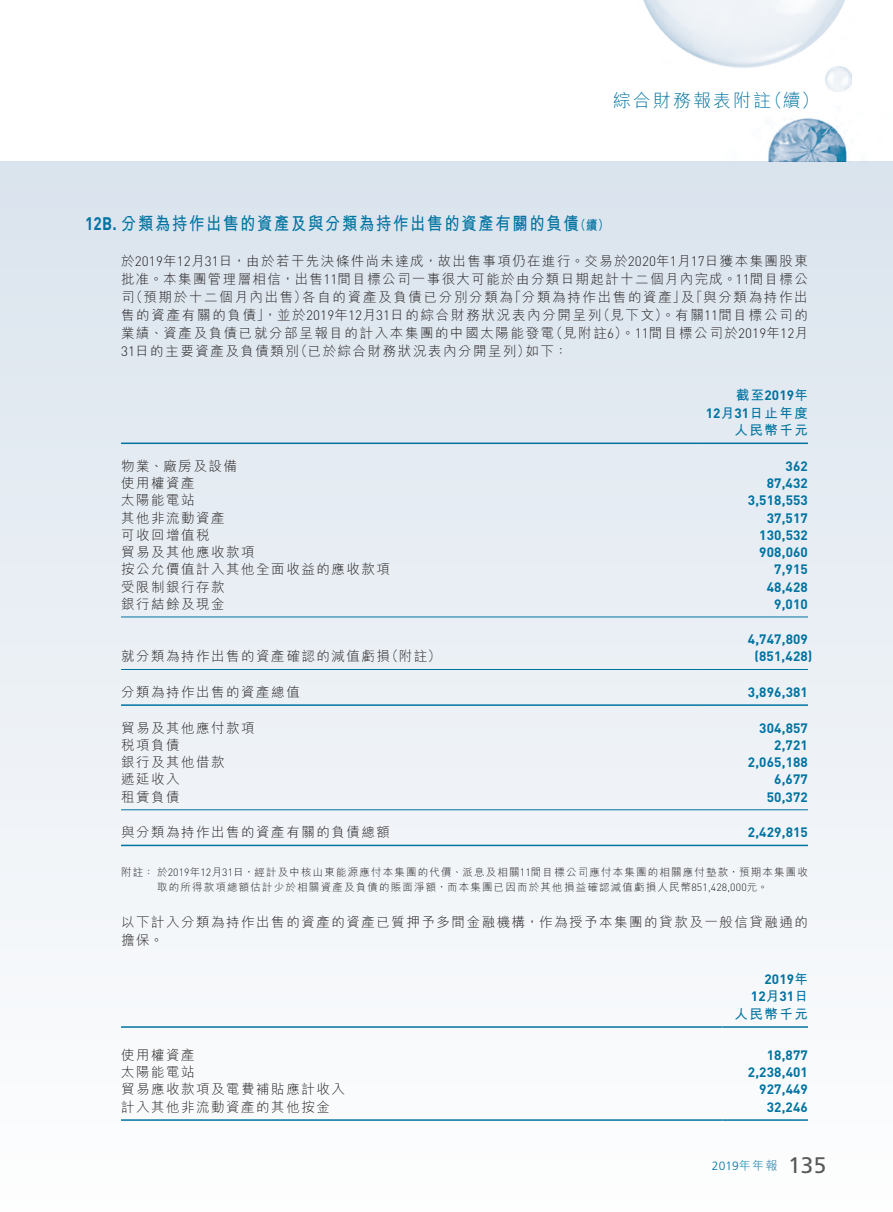
<style>
.page{position:relative;width:893px;height:1212px;background:#fff}
.page>*{position:absolute;margin:0;border:0;box-sizing:border-box;transform-origin:0 0}
._03_H1{font:700 18px "M Hei HK";letter-spacing:.11em;color:#0073a1;scale:.85 1}
.t1{font:300 18px "M Hei HK";letter-spacing:.115em;color:#0073a1}
._12___P2{font:300 13.5px/18px "M Hei HK";letter-spacing:.115em;color:#231f20;text-align:justify}
._15_Table_Stub{font:300 13.5px "M Hei HK";letter-spacing:.115em;color:#231f20}
._01_Body_Text{font:700 13.5px/17.2px "DIN Pro";letter-spacing:.01em;color:#0073a1;text-align:right}
._01_Body_Text-2{font:700 13.5px/17.2px "M Hei HK";letter-spacing:.11em;color:#0073a1;text-align:right}
.t2{font:300 12px "Frutiger LT Std";color:#0073a1}
._22____IN2__Note{font:300 10.5px/15px "M Hei HK";letter-spacing:.115em;color:#231f20;text-align:center}
.s1{font-family:"DIN Pro"}
.s2{font-size:13.5px}
.s3{font-family:"M Hei HK"}
.s4{font-weight:400;font-size:22.5px;color:#57585a}
</style>
<div class="page">
<div style="left:0;top:162px;width:893px;height:1050px;background:linear-gradient(to bottom,#dae3ed,#fdfdfe)"></div>
<img style="left:520px;top:117px;width:373px;height:45px">
<img style="left:643px;top:0;width:202px;height:68px">
<img style="left:826px;top:67px;width:26px;height:25px">
<hr style="left:121px;top:442px;width:576px;height:2px;background:#0073a1">
<hr style="left:697px;top:442px;width:111px;height:2px;background:#0073a1">
<hr style="left:121px;top:616px;width:576px;height:1px;background:#0073a1">
<hr style="left:697px;top:616px;width:111px;height:1px;background:#0073a1">
<hr style="left:121px;top:669px;width:576px;height:1px;background:#0073a1">
<hr style="left:697px;top:669px;width:111px;height:1px;background:#0073a1">
<hr style="left:121px;top:704px;width:576px;height:2px;background:#0073a1">
<hr style="left:697px;top:704px;width:111px;height:2px;background:#0073a1">
<hr style="left:121px;top:809px;width:576px;height:1px;background:#0073a1">
<hr style="left:697px;top:809px;width:111px;height:1px;background:#0073a1">
<hr style="left:121px;top:845px;width:576px;height:1px;background:#0073a1">
<hr style="left:697px;top:845px;width:111px;height:1px;background:#0073a1">
<hr style="left:121px;top:1026px;width:601px;height:2px;background:#0073a1">
<hr style="left:722px;top:1026px;width:86px;height:2px;background:#0073a1">
<hr style="left:121px;top:1119px;width:601px;height:2px;background:#0073a1">
<hr style="left:722px;top:1119px;width:86px;height:2px;background:#0073a1">
<h1 class="t1" style="left:613px;top:91px;width:208px">綜合財務報表附註（續）</h1>
<p class="_03_H1" style="left:85px;top:210px;width:618px"><span class="s1">12B.</span> 分類為持作出售的資產及與分類為持作出售的資產有關的負債<span class="s2">（續）</span></p>
<p class="_12___P2" style="left:121px;top:252px;width:688px">於<span class="s1">2019</span>年<span class="s1">12</span>月<span class="s1">31</span>日，由於若干先決條件尚未達成，故出售事項仍在進行。交易於<span class="s1">2020</span>年<span class="s1">1</span>月<span class="s1">17</span>日獲本集團股東批准。本集團管理層相信，出售<span class="s1">11</span>間目標公司一事很大可能於由分類日期起計十二個月內完成。<span class="s1">11</span>間目標公司（預期於十二個月內出售）各自的資產及負債已分別分類為「分類為持作出售的資產」及「與分類為持作出售的資產有關的負債」，並於<span class="s1">2019</span>年<span class="s1">12</span>月<span class="s1">31</span>日的綜合財務狀況表內分開呈列（見下文）。有關<span class="s1">11</span>間目標公司的業績、資產及負債已就分部呈報目的計入本集團的中國太陽能發電（見附註<span class="s1">6</span>）。<span class="s1">11</span>間目標公司於<span class="s1">2019</span>年<span class="s1">12</span>月<span class="s1">31</span>日的主要資產及負債類別（已於綜合財務狀況表內分開呈列）如下：</p>
<p class="_01_Body_Text-2" style="left:706px;top:386px;width:104px">截至<span class="s1">2019</span>年<br><span class="s1">12</span>月<span class="s1">31</span>日止年度</p>
<p class="_01_Body_Text-2" style="left:734px;top:420px;width:75px">人民幣千元</p>
<p class="_15_Table_Stub" style="left:121px;top:459px;width:117px">物業、廠房及設備</p>
<p class="_01_Body_Text" style="left:786px;top:457px;width:24px">362</p>
<p class="_15_Table_Stub" style="left:121px;top:476px;width:75px">使用權資產</p>
<p class="_01_Body_Text" style="left:767px;top:474px;width:43px">87,432</p>
<p class="_15_Table_Stub" style="left:121px;top:493px;width:75px">太陽能電站</p>
<p class="_01_Body_Text" style="left:748px;top:491px;width:62px">3,518,553</p>
<p class="_15_Table_Stub" style="left:121px;top:511px;width:105px">其他非流動資產</p>
<p class="_01_Body_Text" style="left:767px;top:508px;width:43px">37,517</p>
<p class="_15_Table_Stub" style="left:121px;top:528px;width:90px">可收回增值稅</p>
<p class="_01_Body_Text" style="left:759px;top:526px;width:50px">130,532</p>
<p class="_15_Table_Stub" style="left:121px;top:545px;width:135px">貿易及其他應收款項</p>
<p class="_01_Body_Text" style="left:759px;top:543px;width:50px">908,060</p>
<p class="_15_Table_Stub" style="left:121px;top:562px;width:270px">按公允價值計入其他全面收益的應收款項</p>
<p class="_01_Body_Text" style="left:774px;top:560px;width:35px">7,915</p>
<p class="_15_Table_Stub" style="left:121px;top:580px;width:105px">受限制銀行存款</p>
<p class="_01_Body_Text" style="left:767px;top:577px;width:43px">48,428</p>
<p class="_15_Table_Stub" style="left:121px;top:597px;width:105px">銀行結餘及現金</p>
<p class="_01_Body_Text" style="left:774px;top:595px;width:35px">9,010</p>
<p class="_01_Body_Text" style="left:748px;top:630px;width:62px">4,747,809</p>
<p class="_15_Table_Stub" style="left:121px;top:649px;width:321px">就分類為持作出售的資產確認的減值虧損（附註）</p>
<p class="_01_Body_Text" style="left:754px;top:647px;width:60px">(851,428)</p>
<p class="_15_Table_Stub" style="left:121px;top:685px;width:180px">分類為持作出售的資產總值</p>
<p class="_01_Body_Text" style="left:748px;top:682px;width:62px">3,896,381</p>
<p class="_15_Table_Stub" style="left:121px;top:721px;width:135px">貿易及其他應付款項</p>
<p class="_01_Body_Text" style="left:759px;top:719px;width:50px">304,857</p>
<p class="_15_Table_Stub" style="left:121px;top:738px;width:60px">稅項負債</p>
<p class="_01_Body_Text" style="left:774px;top:736px;width:35px">2,721</p>
<p class="_15_Table_Stub" style="left:121px;top:755px;width:105px">銀行及其他借款</p>
<p class="_01_Body_Text" style="left:748px;top:753px;width:62px">2,065,188</p>
<p class="_15_Table_Stub" style="left:121px;top:772px;width:60px">遞延收入</p>
<p class="_01_Body_Text" style="left:774px;top:770px;width:35px">6,677</p>
<p class="_15_Table_Stub" style="left:121px;top:790px;width:60px">租賃負債</p>
<p class="_01_Body_Text" style="left:767px;top:788px;width:43px">50,372</p>
<p class="_15_Table_Stub" style="left:121px;top:825px;width:270px">與分類為持作出售的資產有關的負債總額</p>
<p class="_01_Body_Text" style="left:748px;top:823px;width:62px">2,429,815</p>
<p class="_22____IN2__Note" style="left:121px;top:864px;width:688px">附註：於<span class="s1">2019</span>年<span class="s1">12</span>月<span class="s1">31</span>日，經計及中核山東能源應付本集團的代價、派息及相關<span class="s1">11</span>間目標公司應付本集團的相關應付墊款，預期本集團收取的所得款項總額估計少於相關資產及負債的賬面淨額，而本集團已因而於其他損益確認減值虧損人民幣<span class="s1">851,428,000</span>元。</p>
<p class="_12___P2" style="left:121px;top:912px;width:688px">以下計入分類為持作出售的資產的資產已質押予多間金融機構，作為授予本集團的貸款及一般信貸融通的擔保。</p>
<p class="_01_Body_Text" style="left:751px;top:970px;width:59px">2019<span class="s3">年<br></span>12<span class="s3">月</span>31<span class="s3">日</span></p>
<p class="_01_Body_Text-2" style="left:734px;top:1004px;width:75px">人民幣千元</p>
<p class="_15_Table_Stub" style="left:121px;top:1048px;width:75px">使用權資產</p>
<p class="_01_Body_Text" style="left:767px;top:1046px;width:43px">18,877</p>
<p class="_15_Table_Stub" style="left:121px;top:1065px;width:75px">太陽能電站</p>
<p class="_01_Body_Text" style="left:748px;top:1063px;width:62px">2,238,401</p>
<p class="_15_Table_Stub" style="left:121px;top:1082px;width:225px">貿易應收款項及電費補貼應計收入</p>
<p class="_01_Body_Text" style="left:759px;top:1080px;width:50px">927,449</p>
<p class="_15_Table_Stub" style="left:121px;top:1100px;width:210px">計入其他非流動資產的其他按金</p>
<p class="_01_Body_Text" style="left:767px;top:1097px;width:43px">32,246</p>
<p class="t2" style="left:712px;top:1159px;width:116px">2019<span class="s3">年年報</span> <span class="s4">135</span></p>
</div>
